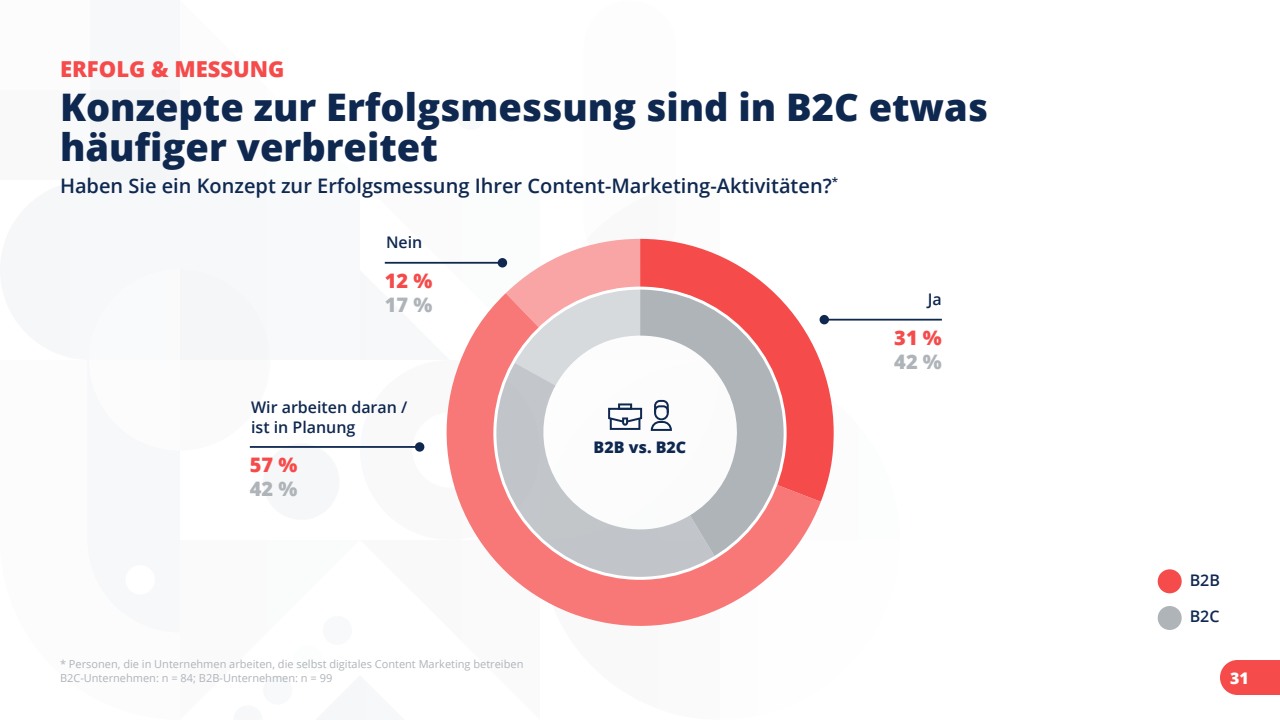
<style>
.page{position:relative;width:1280px;height:720px;background:#fff}
.page>*{position:absolute;margin:0;border:0;box-sizing:border-box;transform-origin:0 0}
.t1{font:800 38px/39.6px "Open Sans";color:#0f2850}
.t2{font:800 22px "Open Sans";color:#f54b4b}
.t3{font:600 20px "Open Sans";color:#0f2850}
.t4{font:800 20px "Open Sans";color:#f54b4b}
.t5{font:800 20px "Open Sans";color:#afb4b9}
.t6{font:600 16px/20px "Open Sans";color:#0f2850}
.t7{font:800 16px "Open Sans";color:#0f2850}
.t8{font:800 16px "Open Sans";color:#fff}
.t9{font:11px/13.2px "Open Sans";color:#afb4b9}
</style>
<div class="page">
<div style="left:0;top:90px;width:90px;height:90px;background:#f9f9fa"></div>
<svg style="left:90px;top:90px;width:810px;height:536px"></svg>
<hr style="left:824px;top:319px;width:118px;height:2px;background:#0f2850">
<div style="left:820px;top:315px;width:9px;height:9px;background:#0f2850;border-radius:50%"></div>
<hr style="left:385px;top:262px;width:118px;height:2px;background:#0f2850">
<div style="left:498px;top:258px;width:9px;height:10px;background:#0f2850;border-radius:50%"></div>
<hr style="left:250px;top:446px;width:170px;height:2px;background:#0f2850">
<div style="left:415px;top:442px;width:9px;height:10px;background:#0f2850;border-radius:50%"></div>
<svg style="left:1157px;top:606px;width:25px;height:24px"></svg>
<svg style="left:1157px;top:569px;width:25px;height:25px"></svg>
<svg style="left:1220px;top:660px;width:60px;height:35px;background:#f55656"></svg>
<h2 class="t2" style="left:60px;top:52px;width:28px">Erfolg</h2>
<h2 class="t2" style="left:151px;top:52px;width:60px">&amp; Messung</h2>
<h1 class="t1" style="left:60px;top:86px;width:930px">Konzepte zur Erfolgsmessung sind in B2C etwas häufiger verbreitet</h1>
<h3 class="t3" style="left:60px;top:172px;width:780px">Haben Sie ein Konzept zur Erfolgsmessung Ihrer Content-Marketing-Aktivitäten?<sup>*</sup></h3>
<h3 class="t6" style="left:386px;top:232px;width:38px">Nein</h3>
<h3 class="t4" style="left:385px;top:266px;width:49px">12 %</h3>
<h3 class="t5" style="left:385px;top:290px;width:49px">17 %</h3>
<h3 class="t6" style="left:251px;top:396px;width:158px">Wir arbeiten daran / ist in Planung</h3>
<h3 class="t4" style="left:250px;top:450px;width:49px">57 %</h3>
<h3 class="t5" style="left:250px;top:474px;width:49px">42 %</h3>
<p class="t9" style="left:60px;top:658px;width:465px">* Personen, die in Unternehmen arbeiten, die selbst digitales Content Marketing betreiben<br>B2C-Unternehmen: n = 84; B2B-Unternehmen: n = 99</p>
<h3 class="t7" style="left:594px;top:435px;width:94px">B2B vs. B2C</h3>
<h3 class="t6" style="left:928px;top:289px;width:16px">Ja</h3>
<h3 class="t4" style="left:894px;top:323px;width:49px">31 %</h3>
<h3 class="t5" style="left:894px;top:347px;width:49px">42 %</h3>
<h3 class="t6" style="left:1190px;top:570px;width:32px">B2B</h3>
<h3 class="t6" style="left:1190px;top:606px;width:31px">B2C</h3>
<h3 class="t8" style="left:1230px;top:666px;width:20px">31</h3>
</div>
